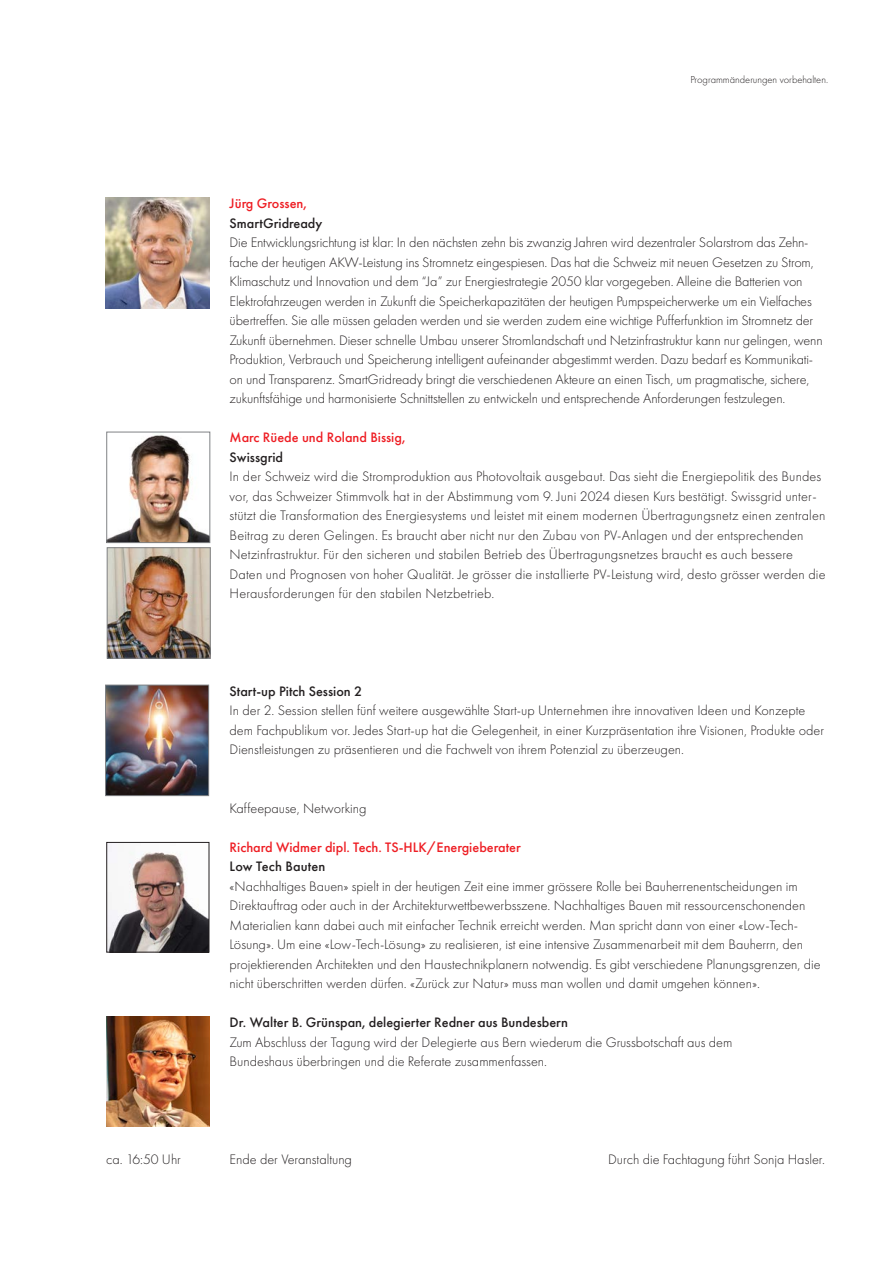
<style>
.page{position:relative;width:893px;height:1263px;background:#fff}
.page>*{position:absolute;margin:0;border:0;box-sizing:border-box;transform-origin:0 0}
.t1{font:300 14.25px/19.5px "Futura PT";color:#231f20}
.t2{font:500 14.25px "Futura PT";color:#231f20}
.t3{font:500 14.25px "Futura PT";color:#ee1d23}
.t4{font:300 10.5px "Futura PT";color:#231f20}
</style>
<div class="page">
<img style="left:108px;top:844px;width:99px;height:106px">
<div style="left:106px;top:842px;width:103px;height:110px;border:1px solid #231f20"></div>
<img style="left:106px;top:1016px;width:103px;height:111px">
<img style="left:106px;top:198px;width:103px;height:110px">
<img style="left:107px;top:687px;width:100px;height:107px">
<div style="left:105px;top:685px;width:104px;height:111px;border:1px solid #808285"></div>
<img style="left:108px;top:434px;width:100px;height:107px">
<div style="left:106px;top:432px;width:104px;height:111px;border:1px solid #808285"></div>
<img style="left:109px;top:549px;width:100px;height:108px">
<div style="left:107px;top:547px;width:104px;height:112px;border:1px solid #808285"></div>
<p class="t4" style="left:690px;top:75px;width:139px">Programmänderungen vorbehalten.</p>
<p class="t3" style="left:230px;top:197px;width:79px">Jürg Grossen,</p>
<p class="t2" style="left:230px;top:217px;width:94px">SmartGridready</p>
<p class="t1" style="left:230px;top:233px;width:594px">Die Entwicklungsrichtung ist klar: In den nächsten zehn bis zwanzig Jahren wird dezentraler Solarstrom das Zehn&shy;fache der heutigen AKW-Leistung ins Stromnetz eingespiesen. Das hat die Schweiz mit neuen Gesetzen zu Strom, Klimaschutz und Innovation und dem “Ja” zur Energiestrategie 2050 klar vorgegeben. Alleine die Batterien von Elektrofahrzeugen werden in Zukunft die Speicherkapazitäten der heutigen Pumpspeicherwerke um ein Vielfaches übertreffen. Sie alle müssen geladen werden und sie werden zudem eine wichtige Pufferfunktion im Stromnetz der Zukunft übernehmen. Dieser schnelle Umbau unserer Stromlandschaft und Netzinfrastruktur kann nur gelingen, wenn Produktion, Verbrauch und Speicherung intelligent aufeinander abgestimmt werden. Dazu bedarf es Kommunikati&shy;on und Transparenz. SmartGridready bringt die verschiedenen Akteure an einen Tisch, um pragmatische, sichere, zukunftsfähige und harmonisierte Schnittstellen zu entwickeln und entsprechende Anforderungen festzulegen.</p>
<p class="t3" style="left:230px;top:431px;width:177px">Marc Rüede und Roland Bissig,</p>
<p class="t2" style="left:230px;top:451px;width:55px">Swissgrid</p>
<p class="t1" style="left:230px;top:467px;width:597px">In der Schweiz wird die Stromproduktion aus Photovoltaik ausgebaut. Das sieht die Energiepolitik des Bundes vor, das Schweizer Stimmvolk hat in der Abstimmung vom 9. Juni 2024 diesen Kurs bestätigt. Swissgrid unter&shy;stützt die Transformation des Energiesystems und leistet mit einem modernen Übertragungsnetz einen zentralen Beitrag zu deren Gelingen. Es braucht aber nicht nur den Zubau von PV-Anlagen und der entsprechenden Netzinfrastruktur. Für den sicheren und stabilen Betrieb des Übertragungsnetzes braucht es auch bessere Daten und Prognosen von hoher Qualität. Je grösser die installierte PV-Leistung wird, desto grösser werden die Herausforderungen für den stabilen Netzbetrieb.</p>
<p class="t2" style="left:230px;top:685px;width:134px">Start-up Pitch Session 2</p>
<p class="t1" style="left:230px;top:701px;width:596px">In der 2. Session stellen fünf weitere ausgewählte Start-up Unternehmen ihre innovativen Ideen und Konzepte dem Fachpublikum vor. Jedes Start-up hat die Gelegenheit, in einer Kurzpräsentation ihre Visionen, Produkte oder<br>Dienstleistungen zu präsentieren und die Fachwelt von ihrem Potenzial zu überzeugen.</p>
<p class="t1" style="left:230px;top:799px;width:139px">Kaffeepause, Networking</p>
<p class="t3" style="left:230px;top:841px;width:293px">Richard Widmer dipl. Tech. TS-HLK/Energieberater</p>
<p class="t2" style="left:230px;top:860px;width:97px">Low Tech Bauten</p>
<p class="t1" style="left:230px;top:877px;width:592px">«Nachhaltiges Bauen» spielt in der heutigen Zeit eine immer grössere Rolle bei Bauherrenentscheidungen im Direktauftrag oder auch in der Architekturwettbewerbsszene. Nachhaltiges Bauen mit ressourcenschonenden Materialien kann dabei auch mit einfacher Technik erreicht werden. Man spricht dann von einer «Low-Tech-Lösung». Um eine «Low-Tech-Lösung» zu realisieren, ist eine intensive Zusammenarbeit mit dem Bauherrn, den projektierenden Architekten und den Haustechnikplanern notwendig. Es gibt verschiedene Planungsgrenzen, die nicht überschritten werden dürfen. «Zurück zur Natur» muss man wollen und damit umgehen können».</p>
<p class="t2" style="left:230px;top:1016px;width:340px">Dr. Walter B. Grünspan, delegierter Redner aus Bundesbern</p>
<p class="t1" style="left:230px;top:1033px;width:504px">Zum Abschluss der Tagung wird der Delegierte aus Bern wiederum die Grussbotschaft aus dem<br>Bundeshaus überbringen und die Referate zusammenfassen.</p>
<p class="t1" style="left:106px;top:1150px;width:76px">ca. 16:50 Uhr</p>
<p class="t1" style="left:230px;top:1150px;width:124px">Ende der Veranstaltung</p>
<p class="t1" style="left:608px;top:1150px;width:218px">Durch die Fachtagung führt Sonja Hasler.</p>
</div>
